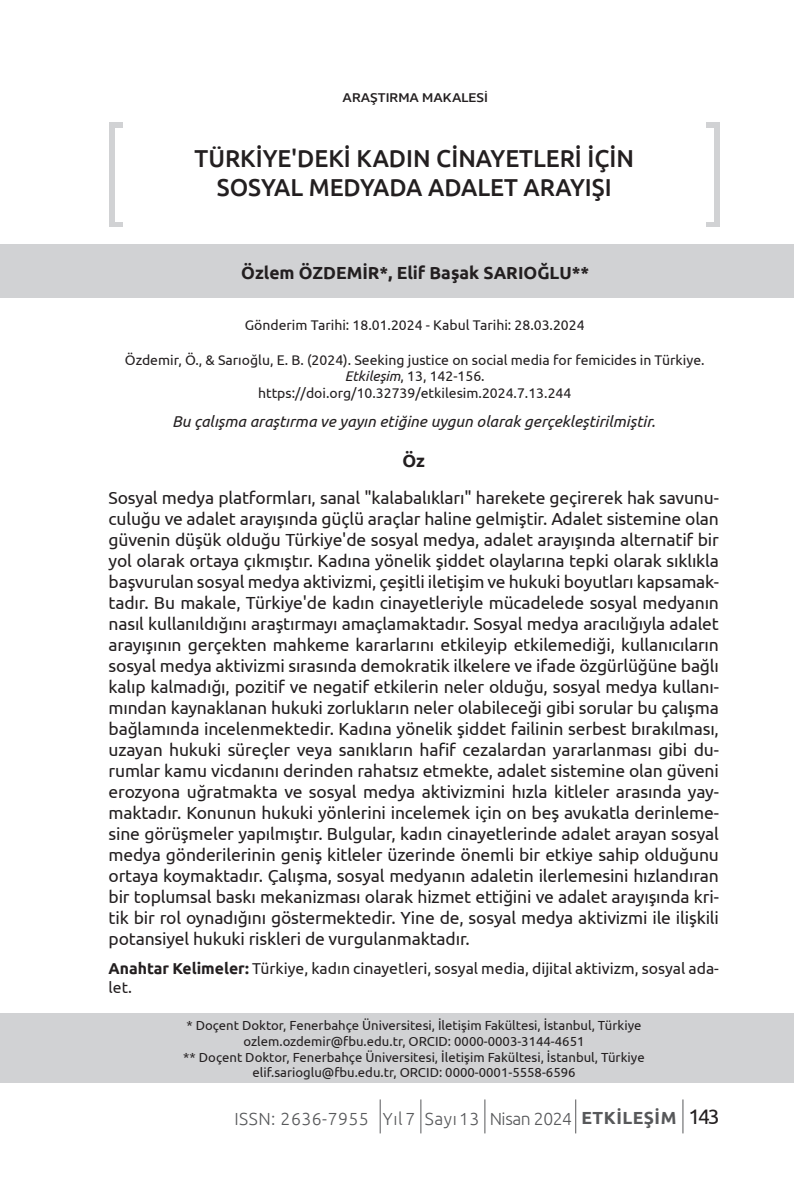
<style>
.page{position:relative;width:794px;height:1191px;background:#fff}
.page>*{position:absolute;margin:0;border:0;box-sizing:border-box;transform-origin:0 0}
.t1{font:500 24.5px/29.4px "Ubuntu";color:#231f20;text-align:center}
.ana_metin{font:17.5px/21px "Ubuntu";letter-spacing:-.01em;color:#231f20;text-align:justify}
.t2{font:300 17.5px "Ubuntu";letter-spacing:.03em;color:#57585a}
.ana_metin-2{font:700 17.5px "Ubuntu";color:#231f20}
.ana_metin-3{font:15.75px/18.9px "Ubuntu";color:#231f20}
.ana_metin-4{font:italic 15.75px "Ubuntu";color:#231f20}
.t3{font:14px/16.8px "Ubuntu";color:#231f20;text-align:center}
.t4{font:14px "Concord";color:#231f20}
.t5{font:13.12px "Ubuntu";color:#231f20}
.s1{font-style:italic}
.s2{font-weight:700}
.s3{font-weight:400;font-size:21px;color:#231f20}
</style>
<div class="page">
<div style="left:0;top:1013px;width:794px;height:69px;background:#d1d2d4"></div>
<div style="left:0;top:244px;width:794px;height:54px;background:#d1d2d4"></div>
<div style="left:109px;top:122px;width:610px;height:105px;background:#d1d2d4"></div>
<div style="left:123px;top:117px;width:582px;height:115px;background:#fff"></div>
<div style="left:115px;top:128px;width:598px;height:93px;background:#fff"></div>
<hr style="left:682px;top:1099px;width:1px;height:34px;background:#57585a">
<hr style="left:575px;top:1099px;width:1px;height:34px;background:#57585a">
<hr style="left:420px;top:1099px;width:1px;height:34px;background:#57585a">
<hr style="left:484px;top:1099px;width:1px;height:34px;background:#57585a">
<hr style="left:380px;top:1099px;width:1px;height:34px;background:#57585a">
<p class="t4" style="left:342px;top:89px;width:147px">ARAŞTIRMA MAKALESI</p>
<p class="t1" style="left:195px;top:143px;width:441px">TÜRKİYE'DEKİ KADIN CİNAYETLERİ İÇİN<br>SOSYAL MEDYADA ADALET ARAYIŞI</p>
<p class="ana_metin-2" style="left:241px;top:262px;width:349px">Özlem ÖZDEMİR*, Elif Başak SARIOĞLU**</p>
<p class="t3" style="left:245px;top:316px;width:341px">Gönderim Tarihi: 18.01.2024 - Kabul Tarihi: 28.03.2024</p>
<p class="t3" style="left:125px;top:351px;width:581px">Özdemir, Ö., &amp; Sarıoğlu, E. B. (2024). Seeking justice on social media for femicides in Türkiye.<br><span class="s1">Etkileşim</span>, 13, 142-156.</p>
<p class="t3" style="left:258px;top:384px;width:315px">https://doi.org/10.32739/etkilesim.2024.7.13.244</p>
<p class="ana_metin-4" style="left:172px;top:412px;width:485px">Bu çalışma araştırma ve yayın etiğine uygun olarak gerçekleştirilmiştir.</p>
<p class="ana_metin-2" style="left:402px;top:450px;width:24px">Öz</p>
<p class="ana_metin" style="left:109px;top:486px;width:612px">Sosyal medya platformları, sanal "kalabalıkları" harekete geçirerek hak savunu&shy;culuğu ve adalet arayışında güçlü araçlar haline gelmiştir. Adalet sistemine olan güvenin düşük olduğu Türkiye'de sosyal medya, adalet arayışında alternatif bir yol olarak ortaya çıkmıştır. Kadına yönelik şiddet olaylarına tepki olarak sıklıkla başvurulan sosyal medya aktivizmi, çeşitli iletişim ve hukuki boyutları kapsamak&shy;tadır. Bu makale, Türkiye'de kadın cinayetleriyle mücadelede sosyal medyanın nasıl kullanıldığını araştırmayı amaçlamaktadır. Sosyal medya aracılığıyla adalet arayışının gerçekten mahkeme kararlarını etkileyip etkilemediği, kullanıcıların sosyal medya aktivizmi sırasında demokratik ilkelere ve ifade özgürlüğüne bağlı kalıp kalmadığı, pozitif ve negatif etkilerin neler olduğu, sosyal medya kullanı&shy;mından kaynaklanan hukuki zorlukların neler olabileceği gibi sorular bu çalışma bağlamında incelenmektedir. Kadına yönelik şiddet failinin serbest bırakılması, uzayan hukuki süreçler veya sanıkların hafif cezalardan yararlanması gibi du&shy;rumlar kamu vicdanını derinden rahatsız etmekte, adalet sistemine olan güveni erozyona uğratmakta ve sosyal medya aktivizmini hızla kitleler arasında yay&shy;maktadır. Konunun hukuki yönlerini incelemek için on beş avukatla derinleme&shy;sine görüşmeler yapılmıştır. Bulgular, kadın cinayetlerinde adalet arayan sosyal medya gönderilerinin geniş kitleler üzerinde önemli bir etkiye sahip olduğunu ortaya koymaktadır. Çalışma, sosyal medyanın adaletin ilerlemesini hızlandıran bir toplumsal baskı mekanizması olarak hizmet ettiğini ve adalet arayışında kri&shy;tik bir rol oynadığını göstermektedir. Yine de, sosyal medya aktivizmi ile ilişkili potansiyel hukuki riskleri de vurgulanmaktadır.</p>
<p class="ana_metin-3" style="left:109px;top:958px;width:612px"><span class="s2">Anahtar Kelimeler:</span> Türkiye, kadın cinayetleri, sosyal media, dijital aktivizm, sosyal ada&shy;let.</p>
<p class="t5" style="left:186px;top:1017px;width:457px">* Doçent Doktor, Fenerbahçe Üniversitesi, İletişim Fakültesi, İstanbul, Türkiye</p>
<p class="t5" style="left:243px;top:1033px;width:342px">ozlem.ozdemir@fbu.edu.tr, ORCID: 0000-0003-3144-4651</p>
<p class="t5" style="left:183px;top:1049px;width:463px">** Doçent Doktor, Fenerbahçe Üniversitesi, İletişim Fakültesi, İstanbul, Türkiye</p>
<p class="t5" style="left:252px;top:1064px;width:324px">elif.sarioglu@fbu.edu.tr, ORCID: 0000-0001-5558-6596</p>
<p class="t2" style="left:234px;top:1108px;width:487px">ISSN: 2636-7955 Yıl 7 Sayı13 Nisan 2024 <span class="s2">ETKİLEŞİM</span> <span class="s3">143</span></p>
</div>
